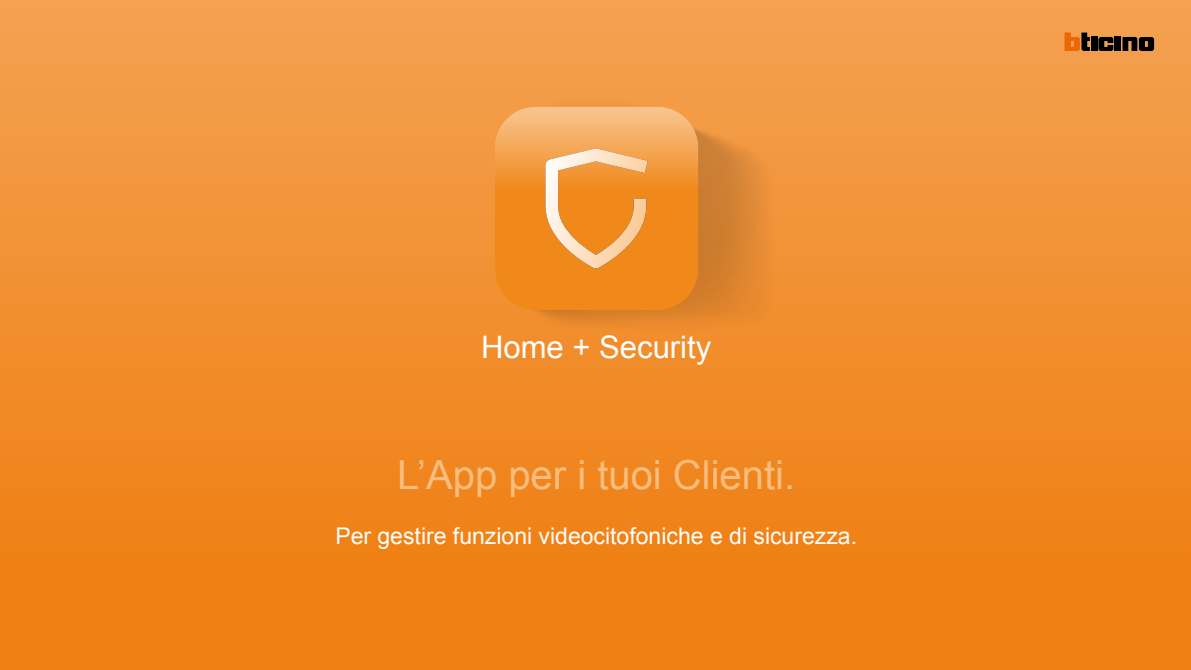
<style>
.page{position:relative;width:1191px;height:670px;background:#fff}
.page>*{position:absolute;margin:0;border:0;box-sizing:border-box;transform-origin:0 0}
.t1{font:40px "Arial";color:#f9be7d}
.t2{font:31px "Arial";color:#fff}
.t3{font:23px "Arial";color:#fff}
</style>
<div class="page">
<div style="left:0;top:0;width:1191px;height:670px;background:linear-gradient(to bottom,#f3a151,#ef7c0b)"></div>
<div style="left:1091px;top:37px;width:6px;height:14px;background:#000"></div>
<div style="left:1114px;top:37px;width:7px;height:14px;background:#000"></div>
<svg style="left:1098px;top:37px;width:15px;height:14px"></svg>
<svg style="left:1122px;top:37px;width:32px;height:14px"></svg>
<svg style="left:1064px;top:32px;width:26px;height:19px"></svg>
<img style="left:495px;top:99px;width:298px;height:263px">
<svg style="left:495px;top:107px;width:203px;height:203px"></svg>
<svg style="left:495px;top:107px;width:203px;height:203px;background:#f29737"></svg>
<svg style="left:545px;top:148px;width:102px;height:121px;background:#f3a554"></svg>
<h2 class="t2" style="left:481px;top:327px;width:231px">Home + Security</h2>
<h1 class="t1" style="left:397px;top:448px;width:399px">L’App per i tuoi Clienti.</h1>
<p class="t3" style="left:335px;top:521px;width:523px">Per gestire funzioni videocitofoniche e di sicurezza.</p>
</div>
